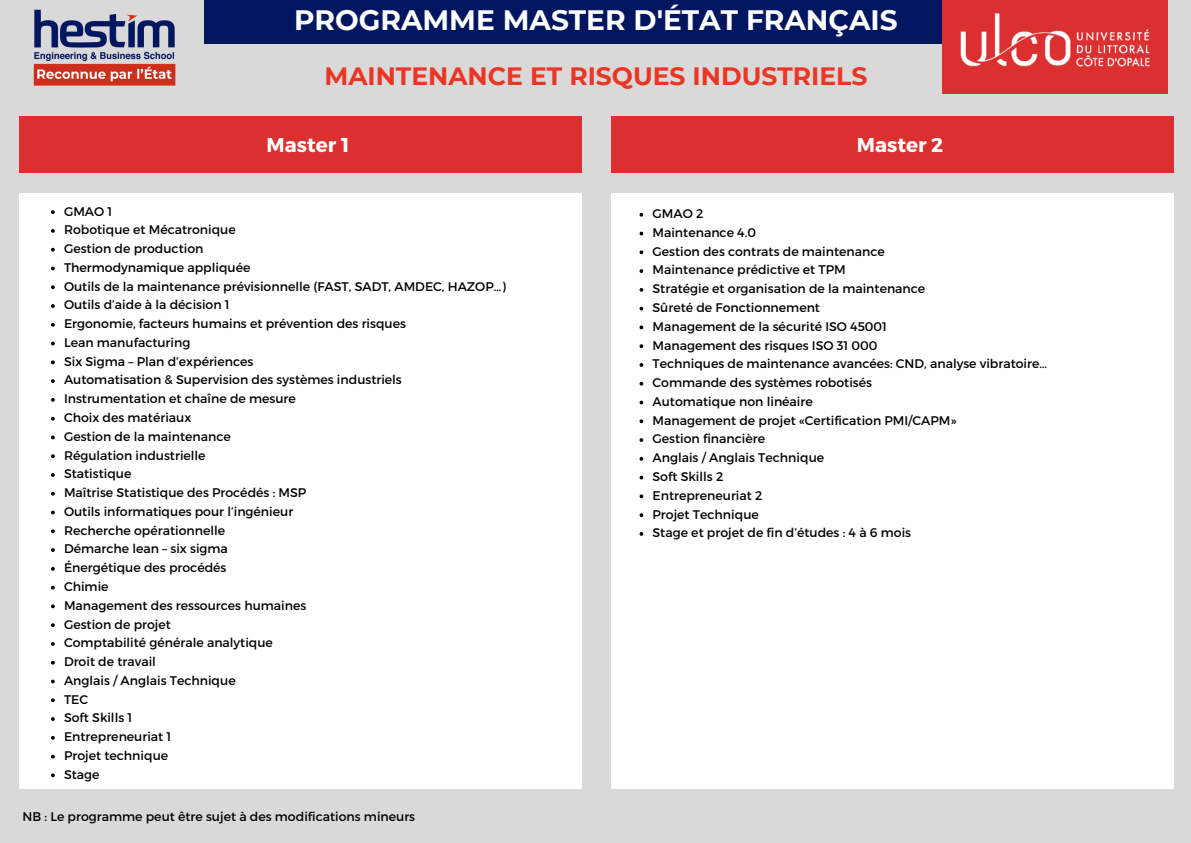
<style>
.page{position:relative;width:1191px;height:843px;background:#fff}
.page>*{position:absolute;margin:0;border:0;box-sizing:border-box;transform-origin:0 0}
.t1{font:700 28px "Montserrat";color:#fff}
.t2{font:700 25px "Montserrat";color:#ea3624}
.t3{font:700 20px "Montserrat";color:#fff}
.t4{font:12.5px "Montserrat";color:#000}
</style>
<div class="page">
<div style="left:0;top:0;width:1190px;height:842px;background:#d9d9d9"></div>
<div style="left:0;top:0;width:1158px;height:44px;background:#00175f"></div>
<div style="left:611px;top:117px;width:562px;height:56px;background:#db2f30"></div>
<div style="left:611px;top:193px;width:562px;height:595px;background:#fff"></div>
<div style="left:19px;top:117px;width:562px;height:56px;background:#db2f30"></div>
<div style="left:19px;top:193px;width:562px;height:595px;background:#fff"></div>
<div style="left:942px;top:0;width:225px;height:93px;background:#db2f30"></div>
<img style="left:960px;top:13px;width:190px;height:54px">
<svg style="left:639px;top:213px;width:4px;height:3px"></svg>
<svg style="left:639px;top:231px;width:4px;height:4px"></svg>
<svg style="left:639px;top:250px;width:4px;height:4px"></svg>
<svg style="left:639px;top:269px;width:4px;height:4px"></svg>
<svg style="left:639px;top:288px;width:4px;height:3px"></svg>
<svg style="left:639px;top:306px;width:4px;height:4px"></svg>
<svg style="left:639px;top:325px;width:4px;height:4px"></svg>
<svg style="left:639px;top:344px;width:4px;height:4px"></svg>
<svg style="left:639px;top:363px;width:4px;height:4px"></svg>
<svg style="left:639px;top:382px;width:4px;height:3px"></svg>
<svg style="left:639px;top:400px;width:4px;height:4px"></svg>
<svg style="left:639px;top:419px;width:4px;height:4px"></svg>
<svg style="left:639px;top:438px;width:4px;height:4px"></svg>
<svg style="left:639px;top:457px;width:4px;height:3px"></svg>
<svg style="left:639px;top:475px;width:4px;height:4px"></svg>
<svg style="left:639px;top:494px;width:4px;height:4px"></svg>
<svg style="left:639px;top:513px;width:4px;height:4px"></svg>
<svg style="left:51px;top:210px;width:4px;height:4px"></svg>
<svg style="left:51px;top:229px;width:4px;height:4px"></svg>
<svg style="left:51px;top:248px;width:4px;height:3px"></svg>
<svg style="left:51px;top:266px;width:4px;height:4px"></svg>
<svg style="left:51px;top:285px;width:4px;height:4px"></svg>
<svg style="left:51px;top:304px;width:4px;height:4px"></svg>
<svg style="left:51px;top:323px;width:4px;height:3px"></svg>
<svg style="left:51px;top:341px;width:4px;height:4px"></svg>
<svg style="left:51px;top:360px;width:4px;height:4px"></svg>
<svg style="left:51px;top:379px;width:4px;height:4px"></svg>
<svg style="left:51px;top:398px;width:4px;height:3px"></svg>
<svg style="left:51px;top:416px;width:4px;height:4px"></svg>
<svg style="left:51px;top:435px;width:4px;height:4px"></svg>
<svg style="left:51px;top:454px;width:4px;height:4px"></svg>
<svg style="left:51px;top:473px;width:4px;height:3px"></svg>
<svg style="left:51px;top:491px;width:4px;height:4px"></svg>
<svg style="left:51px;top:510px;width:4px;height:4px"></svg>
<svg style="left:51px;top:529px;width:4px;height:4px"></svg>
<svg style="left:51px;top:548px;width:4px;height:3px"></svg>
<svg style="left:51px;top:567px;width:4px;height:3px"></svg>
<svg style="left:51px;top:585px;width:4px;height:4px"></svg>
<svg style="left:51px;top:604px;width:4px;height:4px"></svg>
<svg style="left:51px;top:623px;width:4px;height:3px"></svg>
<svg style="left:51px;top:642px;width:4px;height:3px"></svg>
<svg style="left:51px;top:660px;width:4px;height:4px"></svg>
<svg style="left:51px;top:679px;width:4px;height:4px"></svg>
<svg style="left:51px;top:698px;width:4px;height:4px"></svg>
<svg style="left:51px;top:717px;width:4px;height:3px"></svg>
<svg style="left:51px;top:736px;width:4px;height:3px"></svg>
<svg style="left:51px;top:754px;width:4px;height:4px"></svg>
<svg style="left:51px;top:773px;width:4px;height:4px"></svg>
<div style="left:0;top:0;width:204px;height:86px;background:#d9d9d9"></div>
<img style="left:33px;top:9px;width:143px;height:77px">
<p class="t1" style="left:294px;top:3px;width:605px">PROGRAMME MASTER D'ÉTAT FRANÇAIS</p>
<p class="t2" style="left:324px;top:61px;width:544px">MAINTENANCE ET RISQUES INDUSTRIELS</p>
<p class="t3" style="left:266px;top:132px;width:84px">Master 1</p>
<p class="t4" style="left:64px;top:203px;width:50px">GMAO 1</p>
<p class="t4" style="left:64px;top:222px;width:173px">Robotique et Mécatronique</p>
<p class="t4" style="left:64px;top:240px;width:141px">Gestion de production</p>
<p class="t4" style="left:64px;top:259px;width:188px">Thermodynamique appliquée</p>
<p class="t4" style="left:64px;top:278px;width:443px">Outils de la maintenance prévisionnelle (FAST, SADT, AMDEC, HAZOP…)</p>
<p class="t4" style="left:64px;top:297px;width:167px">Outils d’aide à la décision 1</p>
<p class="t4" style="left:64px;top:315px;width:343px">Ergonomie, facteurs humains et prévention des risques</p>
<p class="t4" style="left:64px;top:334px;width:128px">Lean manufacturing</p>
<p class="t4" style="left:64px;top:353px;width:191px">Six Sigma – Plan d’expériences</p>
<p class="t4" style="left:64px;top:372px;width:339px">Automatisation &amp; Supervision des systèmes industriels</p>
<p class="t4" style="left:64px;top:390px;width:233px">Instrumentation et chaîne de mesure</p>
<p class="t4" style="left:64px;top:409px;width:129px">Choix des matériaux</p>
<p class="t4" style="left:64px;top:428px;width:168px">Gestion de la maintenance</p>
<p class="t4" style="left:64px;top:447px;width:143px">Régulation industrielle</p>
<p class="t4" style="left:64px;top:465px;width:69px">Statistique</p>
<p class="t4" style="left:64px;top:484px;width:244px">Maîtrise Statistique des Procédés : MSP</p>
<p class="t4" style="left:64px;top:503px;width:231px">Outils informatiques pour l’ingénieur</p>
<p class="t4" style="left:64px;top:522px;width:163px">Recherche opérationnelle</p>
<p class="t4" style="left:64px;top:540px;width:165px">Démarche lean – six sigma</p>
<p class="t4" style="left:64px;top:559px;width:164px">Énergétique des procédés</p>
<p class="t4" style="left:64px;top:578px;width:46px">Chimie</p>
<p class="t4" style="left:64px;top:597px;width:244px">Management des ressources humaines</p>
<p class="t4" style="left:64px;top:615px;width:108px">Gestion de projet</p>
<p class="t4" style="left:64px;top:634px;width:210px">Comptabilité générale analytique</p>
<p class="t4" style="left:64px;top:653px;width:93px">Droit de travail</p>
<p class="t4" style="left:64px;top:672px;width:173px">Anglais / Anglais Technique</p>
<p class="t4" style="left:64px;top:690px;width:26px">TEC</p>
<p class="t4" style="left:64px;top:709px;width:70px">Soft Skills 1</p>
<p class="t4" style="left:64px;top:728px;width:109px">Entrepreneuriat 1</p>
<p class="t4" style="left:64px;top:747px;width:106px">Projet technique</p>
<p class="t4" style="left:64px;top:765px;width:37px">Stage</p>
<p class="t4" style="left:23px;top:807px;width:394px">NB : Le programme peut être sujet à des modifications mineurs</p>
<p class="t3" style="left:856px;top:132px;width:88px">Master 2</p>
<p class="t4" style="left:652px;top:205px;width:52px">GMAO 2</p>
<p class="t4" style="left:652px;top:224px;width:105px">Maintenance 4.0</p>
<p class="t4" style="left:652px;top:243px;width:234px">Gestion des contrats de maintenance</p>
<p class="t4" style="left:652px;top:262px;width:195px">Maintenance prédictive et TPM</p>
<p class="t4" style="left:652px;top:280px;width:274px">Stratégie et organisation de la maintenance</p>
<p class="t4" style="left:652px;top:299px;width:169px">Sûreté de Fonctionnement</p>
<p class="t4" style="left:652px;top:318px;width:236px">Management de la sécurité ISO 45001</p>
<p class="t4" style="left:652px;top:337px;width:226px">Management des risques ISO 31 000</p>
<p class="t4" style="left:652px;top:355px;width:396px">Techniques de maintenance avancées: CND, analyse vibratoire…</p>
<p class="t4" style="left:652px;top:374px;width:221px">Commande des systèmes robotisés</p>
<p class="t4" style="left:652px;top:393px;width:162px">Automatique non linéaire</p>
<p class="t4" style="left:652px;top:412px;width:305px">Management de projet «Certification PMI/CAPM»</p>
<p class="t4" style="left:652px;top:430px;width:114px">Gestion financière</p>
<p class="t4" style="left:652px;top:449px;width:173px">Anglais / Anglais Technique</p>
<p class="t4" style="left:652px;top:468px;width:72px">Soft Skills 2</p>
<p class="t4" style="left:652px;top:487px;width:111px">Entrepreneuriat 2</p>
<p class="t4" style="left:652px;top:506px;width:108px">Projet Technique</p>
<p class="t4" style="left:652px;top:524px;width:260px">Stage et projet de fin d’études : 4 à 6 mois</p>
</div>
